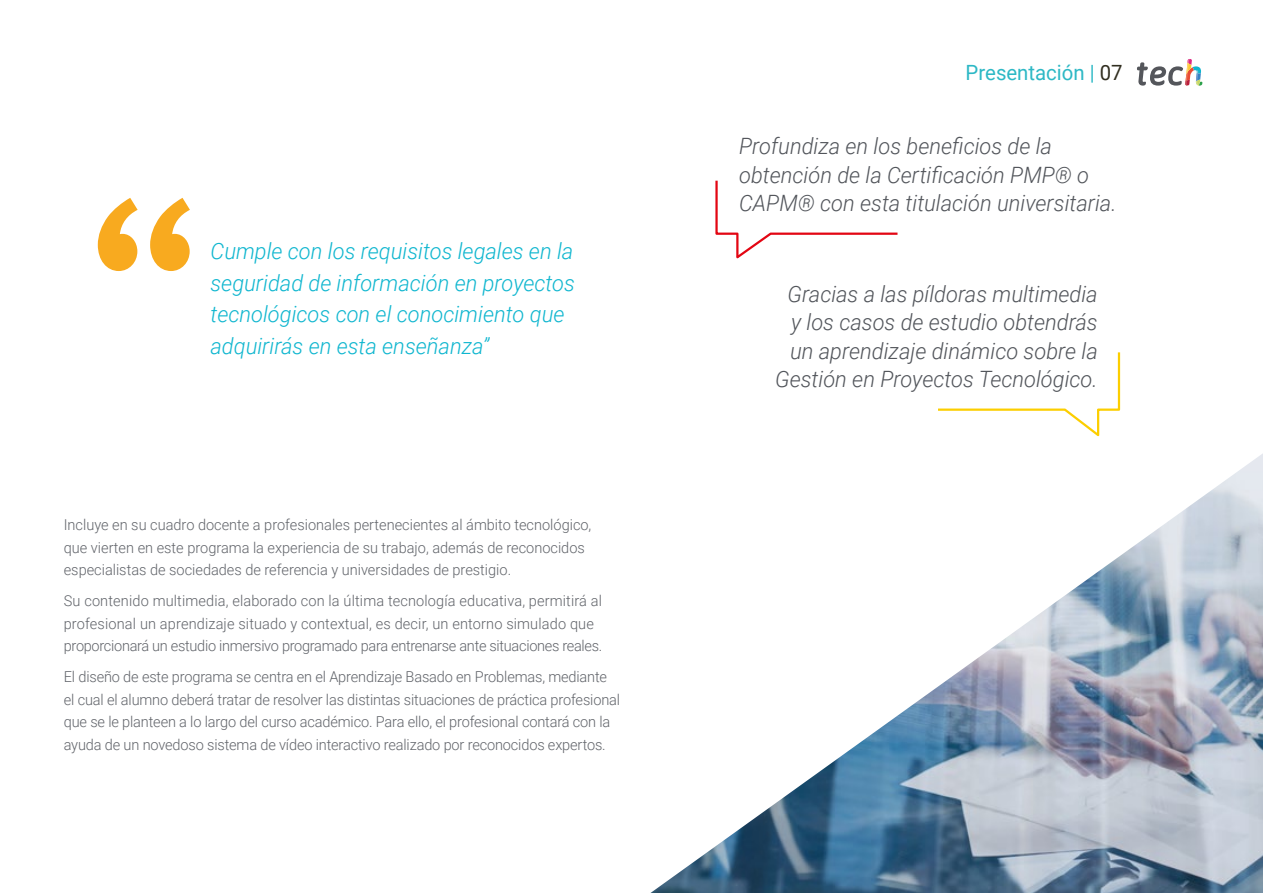
<style>
.page{position:relative;width:1263px;height:893px;background:#fff}
.page>*{position:absolute;margin:0;border:0;box-sizing:border-box;transform-origin:0 0}
.t1{font:italic 300 22.5px/28.5px "Roboto";color:#52555b}
.t2{font:italic 300 22.5px/31.5px "Roboto";color:#0fb6cf}
.t3{font:21px "Roboto";color:#2db8c5}
.t4{font:300 15px/22.5px "Roboto";letter-spacing:-.01em;color:#61646a}
.t5{font:300 15px/22.5px "Roboto";letter-spacing:.01em;color:#61646a}
.s1{color:#312e20}
</style>
<div class="page">
<svg style="left:98px;top:198px;width:92px;height:73px"></svg>
<img style="left:650px;top:454px;width:613px;height:439px">
<svg style="left:715px;top:180px;width:183px;height:79px"></svg>
<svg style="left:1137px;top:59px;width:65px;height:27px"></svg>
<svg style="left:938px;top:352px;width:183px;height:85px"></svg>
<h1 class="t2" style="left:210px;top:234px;width:366px">Cumple con los requisitos legales en la seguridad de información en proyectos tecnológicos con el conocimiento que adquirirás en esta enseñanza”</h1>
<p class="t4" style="left:64px;top:513px;width:529px">Incluye en su cuadro docente a profesionales pertenecientes al ámbito tecnológico, que vierten en este programa la experiencia de su trabajo, además de reconocidos especialistas de sociedades de referencia y universidades de prestigio.</p>
<p class="t5" style="left:64px;top:589px;width:540px">Su contenido multimedia, elaborado con la última tecnología educativa, permitirá al profesional un aprendizaje situado y contextual, es decir, un entorno simulado que proporcionará un estudio inmersivo programado para entrenarse ante situaciones reales.</p>
<p class="t4" style="left:64px;top:665px;width:558px">El diseño de este programa se centra en el Aprendizaje Basado en Problemas, mediante el cual el alumno deberá tratar de resolver las distintas situaciones de práctica profesional que se le planteen a lo largo del curso académico. Para ello, el profesional contará con la ayuda de un novedoso sistema de vídeo interactivo realizado por reconocidos expertos.</p>
<h2 class="t3" style="left:966px;top:57px;width:159px">Presentación | <span class="s1">07</span></h2>
<h1 class="t1" style="left:739px;top:131px;width:379px">Profundiza en los beneficios de la obtención de la Certificación PMP® o<br>CAPM® con esta titulación universitaria.</h1>
<h1 class="t1" style="left:775px;top:279px;width:324px;text-align:right">Gracias a las píldoras multimedia y los casos de estudio obtendrás un aprendizaje dinámico sobre la Gestión en Proyectos Tecnológico.</h1>
</div>
